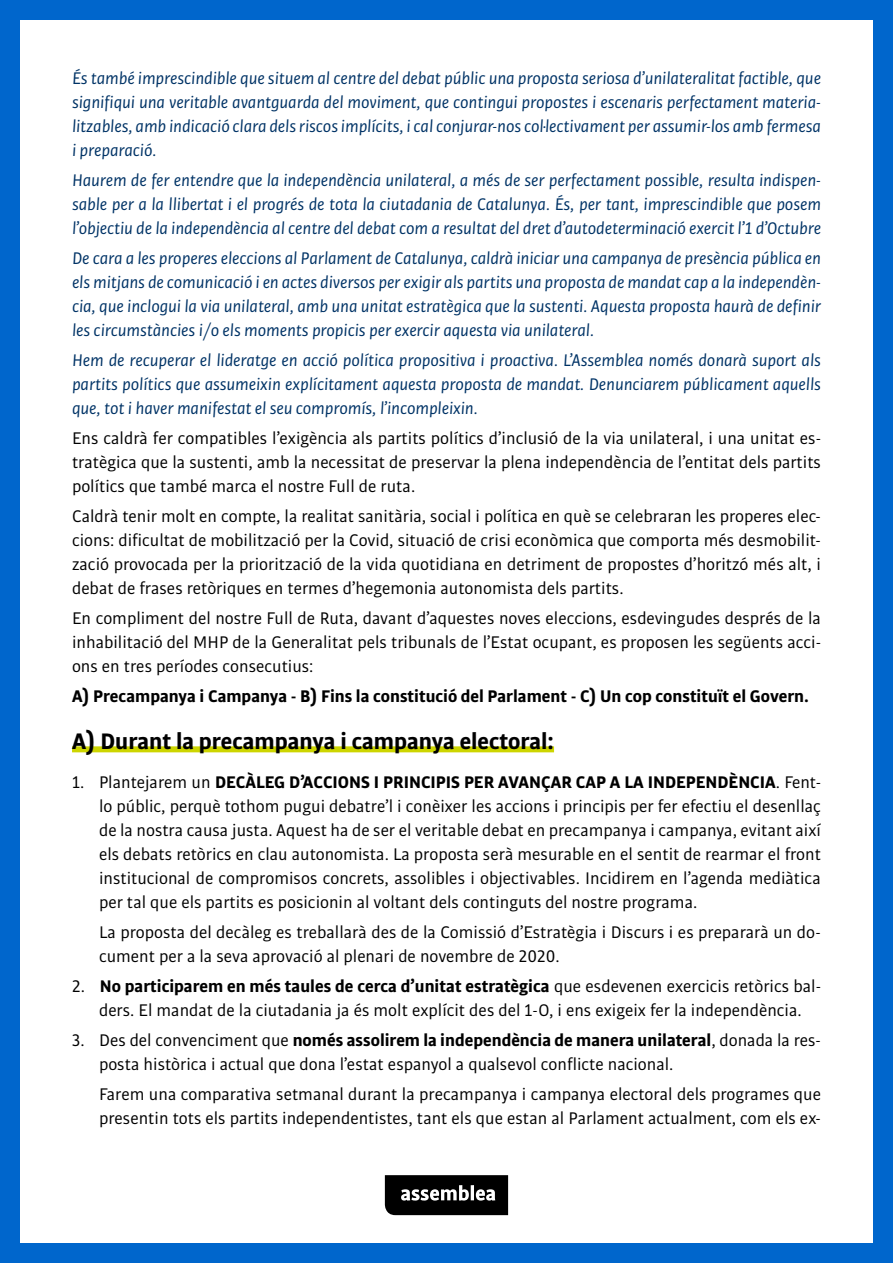
<style>
.page{position:relative;width:893px;height:1263px;background:#fff}
.page>*{position:absolute;margin:0;border:0;box-sizing:border-box;transform-origin:0 0}
.t1{font:700 24px "Bulo";color:#000}
.t2{font:18px/24px "Bulo";color:#000;text-align:justify}
.t3{font:italic 18px/24px "Bulo";color:#036;text-align:justify}
.t4{font:700 18px "Bulo";color:#000}
.s1{font-weight:700}
</style>
<div class="page">
<div style="left:0;top:0;width:20px;height:1263px;background:#06c"></div>
<div style="left:873px;top:0;width:20px;height:1263px;background:#06c"></div>
<div style="left:0;top:1243px;width:893px;height:20px;background:#06c"></div>
<div style="left:0;top:0;width:893px;height:20px;background:#06c"></div>
<svg style="left:385px;top:1175px;width:123px;height:40px;background:#252525"></svg>
<div style="left:72px;top:746px;width:482px;height:6px;background:#cdd500"></div>
<p class="t3" style="left:72px;top:66px;width:750px">És també imprescindible que situem al centre del debat públic una proposta seriosa d’unilateralitat factible, que signifiqui una veritable avantguarda del moviment, que contingui propostes i escenaris perfectament materia&shy;litzables, amb indicació clara dels riscos implícits, i cal conjurar-nos col·lectivament per assumir-los amb fermesa i preparació.</p>
<p class="t3" style="left:72px;top:168px;width:750px">Haurem de fer entendre que la independència unilateral, a més de ser perfectament possible, resulta indispen&shy;sable per a la llibertat i el progrés de tota la ciutadania de Catalunya. És, per tant, imprescindible que posem l’objectiu de la independència al centre del debat com a resultat del dret d’autodeterminació exercit l’1 d’Octubre</p>
<p class="t3" style="left:72px;top:246px;width:750px">De cara a les properes eleccions al Parlament de Catalunya, caldrà iniciar una campanya de presència pública en els mitjans de comunicació i en actes diversos per exigir als partits una proposta de mandat cap a la independèn&shy;cia, que inclogui la via unilateral, amb una unitat estratègica que la sustenti. Aquesta proposta haurà de definir les circumstàncies i/o els moments propicis per exercir aquesta via unilateral.</p>
<p class="t3" style="left:72px;top:348px;width:750px">Hem de recuperar el lideratge en acció política propositiva i proactiva. L’Assemblea només donarà suport als partits polítics que assumeixin explícitament aquesta proposta de mandat. Denunciarem públicament aquells que, tot i haver manifestat el seu compromís, l’incompleixin.</p>
<p class="t2" style="left:72px;top:426px;width:750px">Ens caldrà fer compatibles l’exigència als partits polítics d’inclusió de la via unilateral, i una unitat es&shy;tratègica que la sustenti, amb la necessitat de preservar la plena independència de l’entitat dels partits polítics que també marca el nostre Full de ruta.</p>
<p class="t2" style="left:72px;top:504px;width:750px">Caldrà tenir molt en compte, la realitat sanitària, social i política en què se celebraran les properes elec&shy;cions: dificultat de mobilització per la Covid, situació de crisi econòmica que comporta més desmobilit&shy;zació provocada per la priorització de la vida quotidiana en detriment de propostes d’horitzó més alt, i debat de frases retòriques en termes d’hegemonia autonomista dels partits.</p>
<p class="t2" style="left:72px;top:606px;width:750px">En compliment del nostre Full de Ruta, davant d’aquestes noves eleccions, esdevingudes després de la inhabilitació del MHP de la Generalitat pels tribunals de l’Estat ocupant, es proposen les següents acci&shy;ons en tres períodes consecutius:</p>
<p class="t4" style="left:72px;top:684px;width:738px">A) Precampanya i Campanya - B) Fins la constitució del Parlament - C) Un cop constituït el Govern.</p>
<h1 class="t1" style="left:72px;top:725px;width:483px">A) Durant la precampanya i campanya electoral:</h1>
<p class="t2" style="left:99px;top:769px;width:723px;text-indent:-27px">1. Plantejarem un <span class="s1">DECÀLEG D’ACCIONS I PRINCIPIS PER AVANÇAR CAP A LA INDEPENDÈNCIA</span>. Fent&shy;lo públic, perquè tothom pugui debatre’l i conèixer les accions i principis per fer efectiu el desenllaç de la nostra causa justa. Aquest ha de ser el veritable debat en precampanya i campanya, evitant així els debats retòrics en clau autonomista. La proposta serà mesurable en el sentit de rearmar el front institucional de compromisos concrets, assolibles i objectivables. Incidirem en l’agenda mediàtica per tal que els partits es posicionin al voltant dels continguts del nostre programa.</p>
<p class="t2" style="left:99px;top:919px;width:723px">La proposta del decàleg es treballarà des de la Comissió d’Estratègia i Discurs i es prepararà un do&shy;cument per a la seva aprovació al plenari de novembre de 2020.</p>
<p class="t2" style="left:72px;top:973px;width:750px;text-align:center">2. <span class="s1">No participarem en més taules de cerca d’unitat estratègica</span> que esdevenen exercicis retòrics bal&shy;ders. El mandat de la ciutadania ja és molt explícit des del 1-O, i ens exigeix fer la independència.</p>
<p class="t2" style="left:99px;top:1027px;width:723px;text-indent:-27px">3. Des del convenciment que <span class="s1">només assolirem la independència de manera unilateral</span>, donada la res&shy;posta històrica i actual que dona l’estat espanyol a qualsevol conflicte nacional.</p>
<p class="t2" style="left:99px;top:1081px;width:723px">Farem una comparativa setmanal durant la precampanya i campanya electoral dels programes que presentin tots els partits independentistes, tant els que estan al Parlament actualment, com els ex-</p>
</div>
